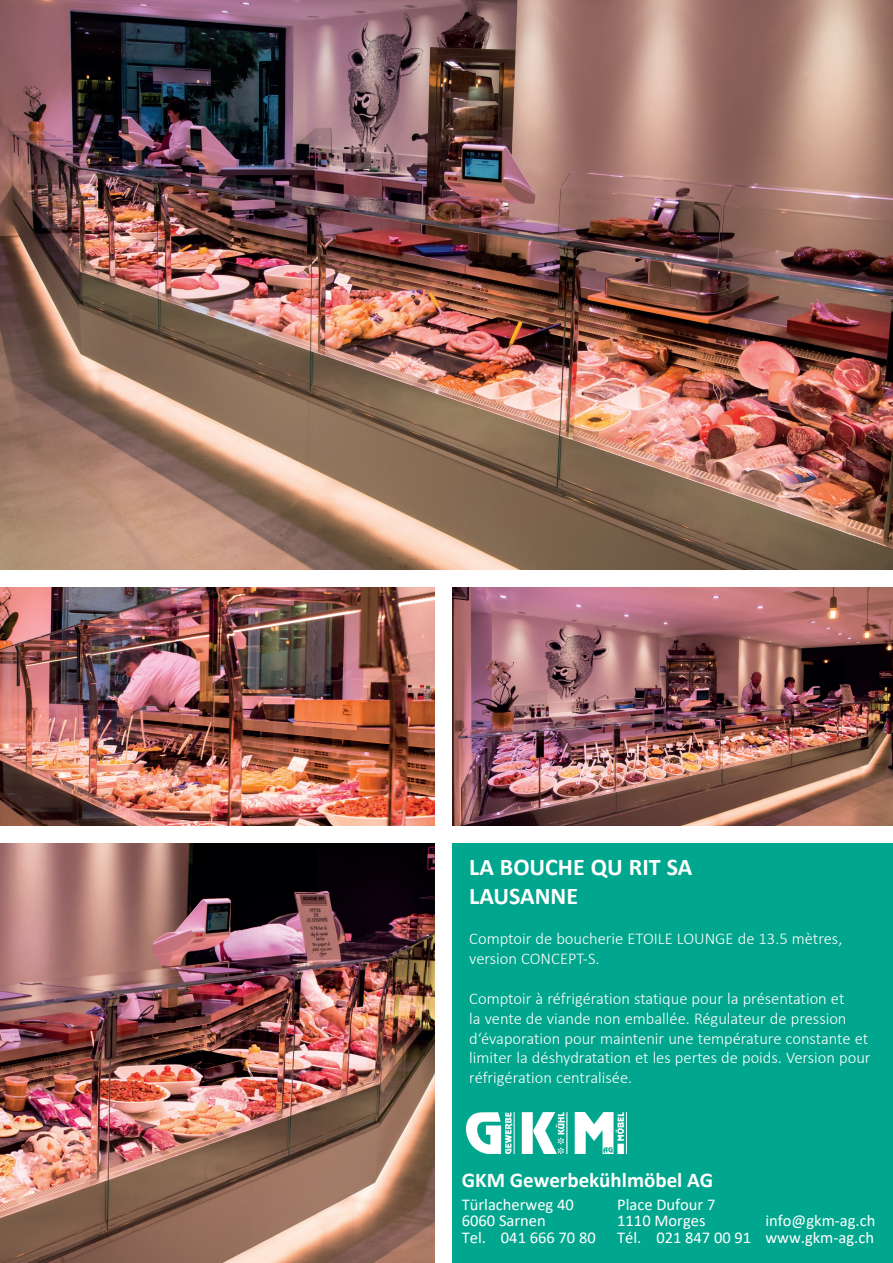
<style>
.page{position:relative;width:893px;height:1263px;background:#fff}
.page>*{position:absolute;margin:0;border:0;box-sizing:border-box;transform-origin:0 0}
.t1{font:700 24px/29px "Calibri";color:#fff}
.t2{font:700 21px "Calibri";color:#fff}
.t3{font:300 16.5px/20px "Calibri";color:#fff}
.t4{font:16.5px/16.5px "Calibri";color:#fff}
</style>
<div class="page">
<img style="left:0;top:0;width:893px;height:570px">
<div style="left:0;top:573px;width:893px;height:690px;background:#00a78e"></div>
<img style="left:452px;top:587px;width:441px;height:239px">
<img style="left:0;top:587px;width:436px;height:239px">
<div style="left:0;top:570px;width:893px;height:17px;background:#fff"></div>
<img style="left:0;top:842px;width:436px;height:421px">
<img style="left:466px;top:1112px;width:160px;height:42px">
<div style="left:436px;top:570px;width:16px;height:693px;background:#fff"></div>
<div style="left:0;top:826px;width:893px;height:16px;background:#fff"></div>
<h1 class="t1" style="left:469px;top:853px;width:224px">LA BOUCHE QU RIT SA<br>LAUSANNE</h1>
<p class="t3" style="left:469px;top:928px;width:375px">Comptoir de boucherie ETOILE LOUNGE de 13.5 mètres, version CONCEPT-S.</p>
<p class="t3" style="left:469px;top:988px;width:403px">Comptoir à réfrigération statique pour la présentation et<br>la vente de viande non emballée. Régulateur de pression d‘évaporation pour maintenir une température constante et limiter la déshydratation et les pertes de poids. Version pour réfrigération centralisée.</p>
<p class="t2" style="left:462px;top:1165px;width:253px">GKM Gewerbekühlmöbel AG</p>
<p class="t4" style="left:462px;top:1195px;width:135px">Türlacherweg 40<br>6060 Sarnen<br>Tel. 041 666 70 80</p>
<p class="t4" style="left:617px;top:1195px;width:135px">Place Dufour 7<br>1110 Morges<br>Tél. 021 847 00 91</p>
<p class="t4" style="left:765px;top:1212px;width:111px">info@gkm-ag.ch www.gkm-ag.ch</p>
</div>
